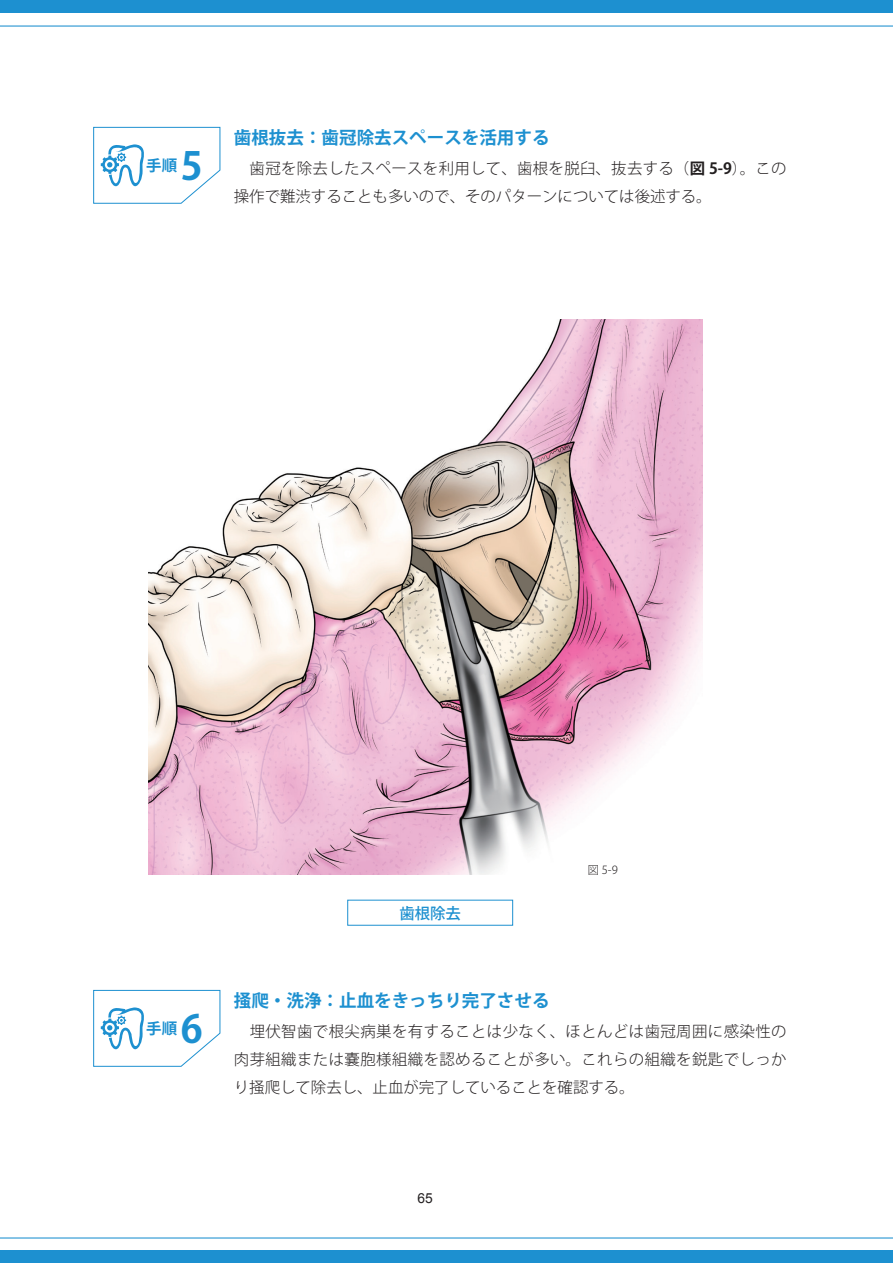
<style>
.page{position:relative;width:893px;height:1263px;background:#fff}
.page>*{position:absolute;margin:0;border:0;box-sizing:border-box;transform-origin:0 0}
.t1{font:700 38.25px "Koz Go Pr 6 N";color:#1d90d0}
.t2{font:700 17.55px "Koz Go Pr 6 N";color:#1d90d0}
.t3{font:300 15.45px/27.6px "Koz Go Pr 6 N";color:#231f20}
.t4{font:500 15.45px "Koz Go Pr 6 N";color:#1d90d0}
.t5{font:700 15.45px "Koz Go Pr 6 N";color:#1d90d0}
.t6{font:13.8px "Arial";color:#231f20}
.t7{font:300 11.1px "Koz Go Pr 6 N";color:#231f20}
.s1{font-weight:700}
</style>
<div class="page">
<div style="left:0;top:0;width:893px;height:13px;background:#1d90d0"></div>
<hr style="left:0;top:26px;width:893px;height:1px;background:#1d90d0">
<div style="left:0;top:1250px;width:893px;height:13px;background:#1d90d0"></div>
<hr style="left:0;top:1237px;width:893px;height:1px;background:#1d90d0">
<img style="left:149px;top:319px;width:554px;height:555px">
<svg style="left:93px;top:127px;width:128px;height:77px"></svg>
<svg style="left:93px;top:990px;width:128px;height:77px"></svg>
<p class="t5" style="left:146px;top:156px;width:32px">手順</p>
<h1 class="t1" style="left:181px;top:144px;width:23px">5</h1>
<p class="t2" style="left:234px;top:128px;width:317px">歯根抜去：歯冠除去スペースを活用する</p>
<p class="t3" style="left:234px;top:155px;width:554px">　歯冠を除去したスペースを利用して、歯根を脱臼、抜去する（<span class="s1">図 5-9</span>）。この操作で難渋することも多いので、そのパターンについては後述する。</p>
<p class="t5" style="left:146px;top:1019px;width:32px">手順</p>
<h1 class="t1" style="left:181px;top:1007px;width:23px">6</h1>
<p class="t4" style="left:399px;top:904px;width:63px">歯根除去</p>
<p class="t7" style="left:588px;top:863px;width:31px">図 5-9</p>
<p class="t2" style="left:234px;top:991px;width:317px">掻爬・洗浄：止血をきっちり完了させる</p>
<p class="t3" style="left:234px;top:1018px;width:554px;text-align:justify">　埋伏智歯で根尖病巣を有することは少なく、ほとんどは歯冠周囲に感染性の肉芽組織または嚢胞様組織を認めることが多い。これらの組織を鋭匙でしっかり掻爬して除去し、止血が完了していることを確認する。</p>
<p class="t6" style="left:418px;top:1189px;width:17px">65</p>
</div>
